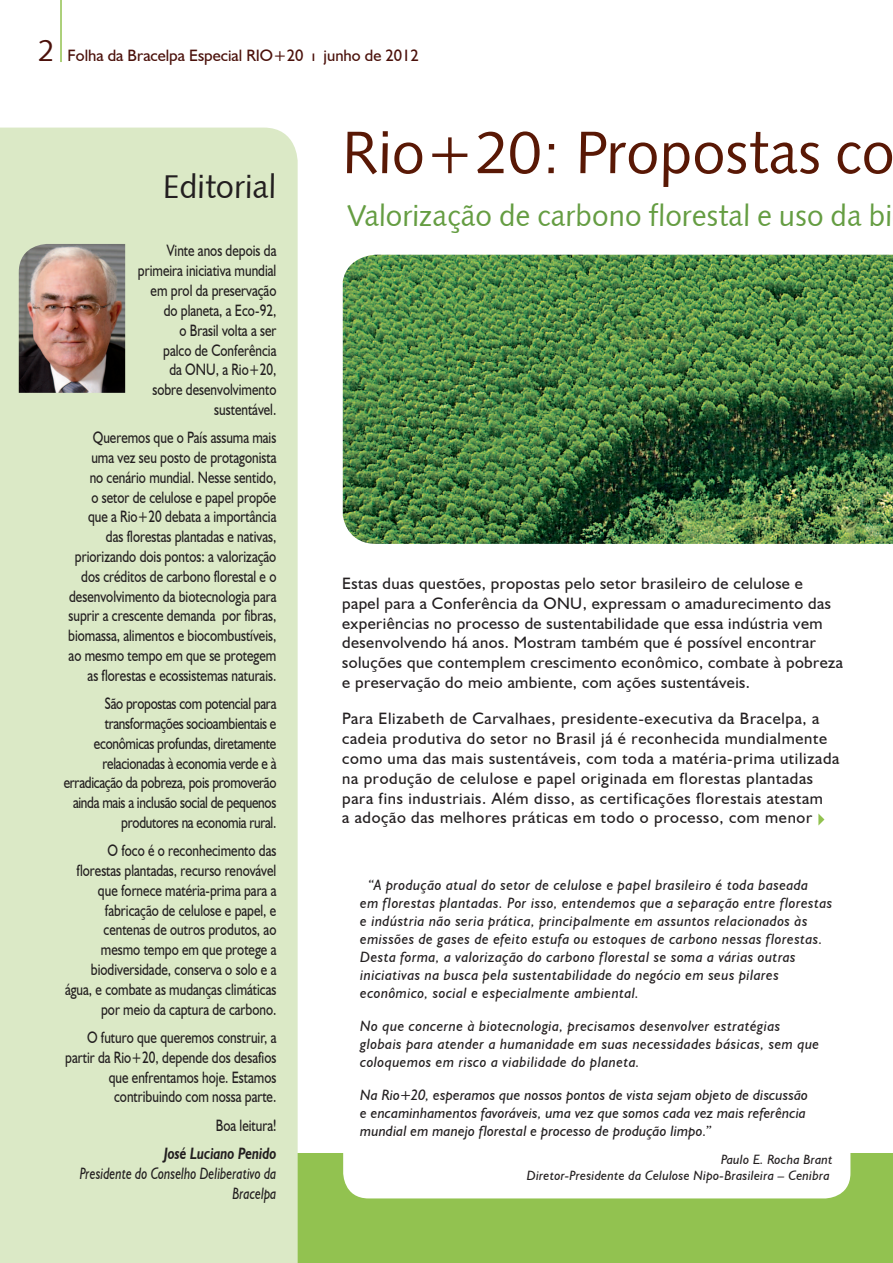
<style>
.page{position:relative;width:893px;height:1263px;background:#fff}
.page>*{position:absolute;margin:0;border:0;box-sizing:border-box;transform-origin:0 0}
.Título{font:60px "Humanist 531 BT Roman A";color:#591805}
.t1{font:33px "Humanist 531 BT Roman A";color:#231f20}
.Título_Box{font:30px "Humanist 531 BT Roman A";color:#659d42}
.t2{font:30px "Humanist 531 BT Roman A";color:#4b110b}
.Texto{font:16.5px/19.8px "Humanist 521 BT";color:#231f20;text-align:right;scale:.8 1}
.Texto-2{font:16.5px/19.8px "Humanist 521 BT";letter-spacing:.04em;color:#231f20}
.Texto-3{font:16.5px/19.8px "Humanist 521 BT";letter-spacing:.025em;color:#231f20}
.Texto-4{font:16.5px/19.8px "Humanist 521 BT";letter-spacing:-.02em;color:#231f20;text-align:right;scale:.8 1}
.t3{font:italic 16.5px/19.8px "Humanist 521 BT";color:#231f20;text-align:right;scale:.8 1}
.t4{font:16.5px "Humanist 521 BT";color:#4b110b}
.t5{font:italic 700 16.5px "Humanist 521 BT";color:#231f20;scale:.8 1}
.Texto_Box{font:italic 15px/18px "Humanist 521 BT";letter-spacing:.025em;color:#231f20}
.Legenda{font:italic 13.5px "Humanist 521 BT";letter-spacing:.015em;color:#231f20}
</style>
<div class="page">
<hr style="left:60px;top:0;width:2px;height:62px;background:#92c250">
<div style="left:225px;top:1153px;width:668px;height:110px;background:#92c250"></div>
<div style="left:343px;top:861px;width:507px;height:337px;background:#fff;border-radius:26px"></div>
<div style="left:0;top:128px;width:298px;height:1135px;background:#dbe9c6"></div>
<img style="left:19px;top:244px;width:106px;height:149px">
<svg style="left:818px;top:813px;width:6px;height:12px"></svg>
<img style="left:343px;top:255px;width:550px;height:289px">
<p class="t2" style="left:38px;top:32px;width:18px">2</p>
<p class="t4" style="left:68px;top:45px;width:353px">Folha da Bracelpa Especial RIO+20 ı junho de 2012</p>
<p class="t1" style="left:163px;top:166px;width:115px">Editorial</p>
<p class="Texto" style="left:138px;top:241px;width:175px">Vinte anos depois da primeira iniciativa mundial em prol da preservação do planeta, a Eco-92,<br>o Brasil volta a ser<br>palco de Conferência<br>da ONU, a Rio+20, sobre desenvolvimento sustentável.</p>
<p class="Texto" style="left:68px;top:427px;width:262px">Queremos que o País assuma mais uma vez seu posto de protagonista<br>no cenário mundial. Nesse sentido,<br>o setor de celulose e papel propõe que a Rio+20 debata a importância das florestas plantadas e nativas, priorizando dois pontos: a valorização dos créditos de carbono florestal e o desenvolvimento da biotecnologia para suprir a crescente demanda por fibras, biomassa, alimentos e biocombustíveis, ao mesmo tempo em que se protegem as florestas e ecossistemas naturais.</p>
<p class="Texto-4" style="left:64px;top:693px;width:267px">São propostas com potencial para transformações socioambientais e econômicas profundas, diretamente relacionadas à economia verde e à erradicação da pobreza, pois promoverão ainda mais a inclusão social de pequenos produtores na economia rural.</p>
<p class="Texto" style="left:65px;top:840px;width:266px">O foco é o reconhecimento das florestas plantadas, recurso renovável que fornece matéria-prima para a fabricação de celulose e papel, e centenas de outros produtos, ao mesmo tempo em que protege a biodiversidade, conserva o solo e a água, e combate as mudanças climáticas por meio da captura de carbono.</p>
<p class="Texto" style="left:65px;top:1027px;width:265px">O futuro que queremos construir, a partir da Rio+20, depende dos desafios que enfrentamos hoje. Estamos contribuindo com nossa parte.</p>
<p class="Texto" style="left:216px;top:1115px;width:77px">Boa leitura!</p>
<p class="t5" style="left:164px;top:1143px;width:142px">José Luciano Penido</p>
<p class="t3" style="left:80px;top:1163px;width:247px">Presidente do Conselho Deliberativo da<br>Bracelpa</p>
<p class="Título" style="left:342px;top:114px;width:554px">Rio+20: Propostas co</p>
<p class="Título_Box" style="left:347px;top:196px;width:547px">Valorização de carbono florestal e uso da bi</p>
<p class="Texto-3" style="left:342px;top:573px;width:502px">Estas duas questões, propostas pelo setor brasileiro de celulose e papel para a Conferência da ONU, expressam o amadurecimento das experiências no processo de sustentabilidade que essa indústria vem desenvolvendo há anos. Mostram também que é possível encontrar soluções que contemplem crescimento econômico, combate à pobreza e preservação do meio ambiente, com ações sustentáveis.</p>
<p class="Texto-2" style="left:342px;top:708px;width:499px">Para Elizabeth de Carvalhaes, presidente-executiva da Bracelpa, a cadeia produtiva do setor no Brasil já é reconhecida mundialmente como uma das mais sustentáveis, com toda a matéria-prima utilizada na produção de celulose e papel originada em florestas plantadas para fins industriais. Além disso, as certificações florestais atestam<br>a adoção das melhores práticas em todo o processo, com menor</p>
<p class="Texto_Box" style="left:360px;top:875px;width:474px;text-indent:8px">“A produção atual do setor de celulose e papel brasileiro é toda baseada<br>em florestas plantadas. Por isso, entendemos que a separação entre florestas e indústria não seria prática, principalmente em assuntos relacionados às emissões de gases de efeito estufa ou estoques de carbono nessas florestas.<br>Desta forma, a valorização do carbono florestal se soma a várias outras iniciativas na busca pela sustentabilidade do negócio em seus pilares econômico, social e especialmente ambiental.</p>
<p class="Texto_Box" style="left:360px;top:1016px;width:461px">No que concerne à biotecnologia, precisamos desenvolver estratégias globais para atender a humanidade em suas necessidades básicas, sem que coloquemos em risco a viabilidade do planeta.</p>
<p class="Texto_Box" style="left:360px;top:1085px;width:449px">Na Rio+20, esperamos que nossos pontos de vista sejam objeto de discussão e encaminhamentos favoráveis, uma vez que somos cada vez mais referência mundial em manejo florestal e processo de produção limpo.”</p>
<p class="Legenda" style="left:721px;top:1151px;width:113px">Paulo E. Rocha Brant</p>
<p class="Legenda" style="left:527px;top:1167px;width:304px">Diretor-Presidente da Celulose Nipo-Brasileira – Cenibra</p>
</div>
